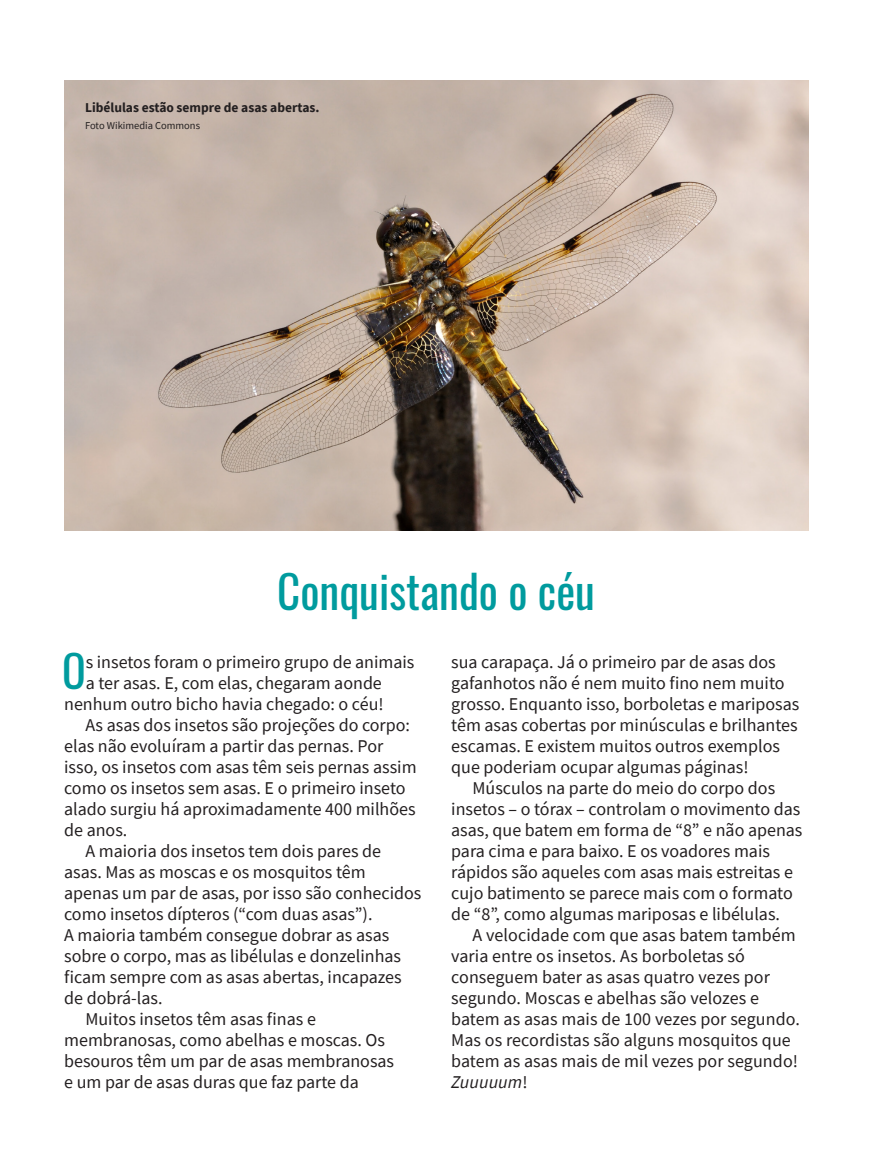
<style>
.page{position:relative;width:872px;height:1170px;background:#fff}
.page>*{position:absolute;margin:0;border:0;box-sizing:border-box;transform-origin:0 0}
.t1{font:45px "Oswald";color:#009b9e}
.t2{font:43.95px "Oswald";color:#009b9e}
.t3{font:18px/21px "Source Sans Pro";color:#231f20}
.t4{font:700 13.5px "Source Sans Pro";color:#231f20}
.t5{font:10.5px "Source Sans Pro";color:#231f20}
.s1{font-style:italic}
</style>
<div class="page">
<img style="left:64px;top:81px;width:744px;height:449px">
<p class="t4" style="left:85px;top:99px;width:236px">Libélulas estão sempre de asas abertas.</p>
<p class="t5" style="left:85px;top:119px;width:117px">Foto Wikimedia Commons</p>
<p class="t1" style="left:277px;top:551px;width:319px">Conquistando o céu</p>
<p class="t2" style="left:62px;top:632px;width:25px">O</p>
<p class="t3" style="left:86px;top:651px;width:330px">s insetos foram o primeiro grupo de animais</p>
<p class="t3" style="left:86px;top:672px;width:298px">a ter asas. E, com elas, chegaram aonde</p>
<p class="t3" style="left:64px;top:693px;width:321px">nenhum outro bicho havia chegado: o céu!</p>
<p class="t3" style="left:64px;top:714px;width:354px;text-indent:21px">As asas dos insetos são projeções do corpo: elas não evoluíram a partir das pernas. Por isso, os insetos com asas têm seis pernas assim como os insetos sem asas. E o primeiro inseto alado surgiu há aproximadamente 400 milhões de anos.</p>
<p class="t3" style="left:64px;top:840px;width:359px;text-indent:21px">A maioria dos insetos tem dois pares de asas. Mas as moscas e os mosquitos têm apenas um par de asas, por isso são conhecidos como insetos dípteros (“com duas asas”).<br>A maioria também consegue dobrar as asas sobre o corpo, mas as libélulas e donzelinhas ficam sempre com as asas abertas, incapazes de dobrá-las.</p>
<p class="t3" style="left:64px;top:1008px;width:331px;text-indent:21px">Muitos insetos têm asas finas e membranosas, como abelhas e moscas. Os besouros têm um par de asas membranosas e um par de asas duras que faz parte da</p>
<p class="t3" style="left:451px;top:651px;width:350px">sua carapaça. Já o primeiro par de asas dos gafanhotos não é nem muito fino nem muito grosso. Enquanto isso, borboletas e mariposas têm asas cobertas por minúsculas e brilhantes escamas. E existem muitos outros exemplos que poderiam ocupar algumas páginas!</p>
<p class="t3" style="left:451px;top:777px;width:353px;text-indent:21px">Músculos na parte do meio do corpo dos insetos – o tórax – controlam o movimento das asas, que batem em forma de “8” e não apenas para cima e para baixo. E os voadores mais rápidos são aqueles com asas mais estreitas e cujo batimento se parece mais com o formato de “8”, como algumas mariposas e libélulas.</p>
<p class="t3" style="left:451px;top:924px;width:350px;text-indent:21px">A velocidade com que asas batem também varia entre os insetos. As borboletas só conseguem bater as asas quatro vezes por segundo. Moscas e abelhas são velozes e batem as asas mais de 100 vezes por segundo.<br>Mas os recordistas são alguns mosquitos que batem as asas mais de mil vezes por segundo!<br><span class="s1">Zuuuuum</span>!</p>
</div>
